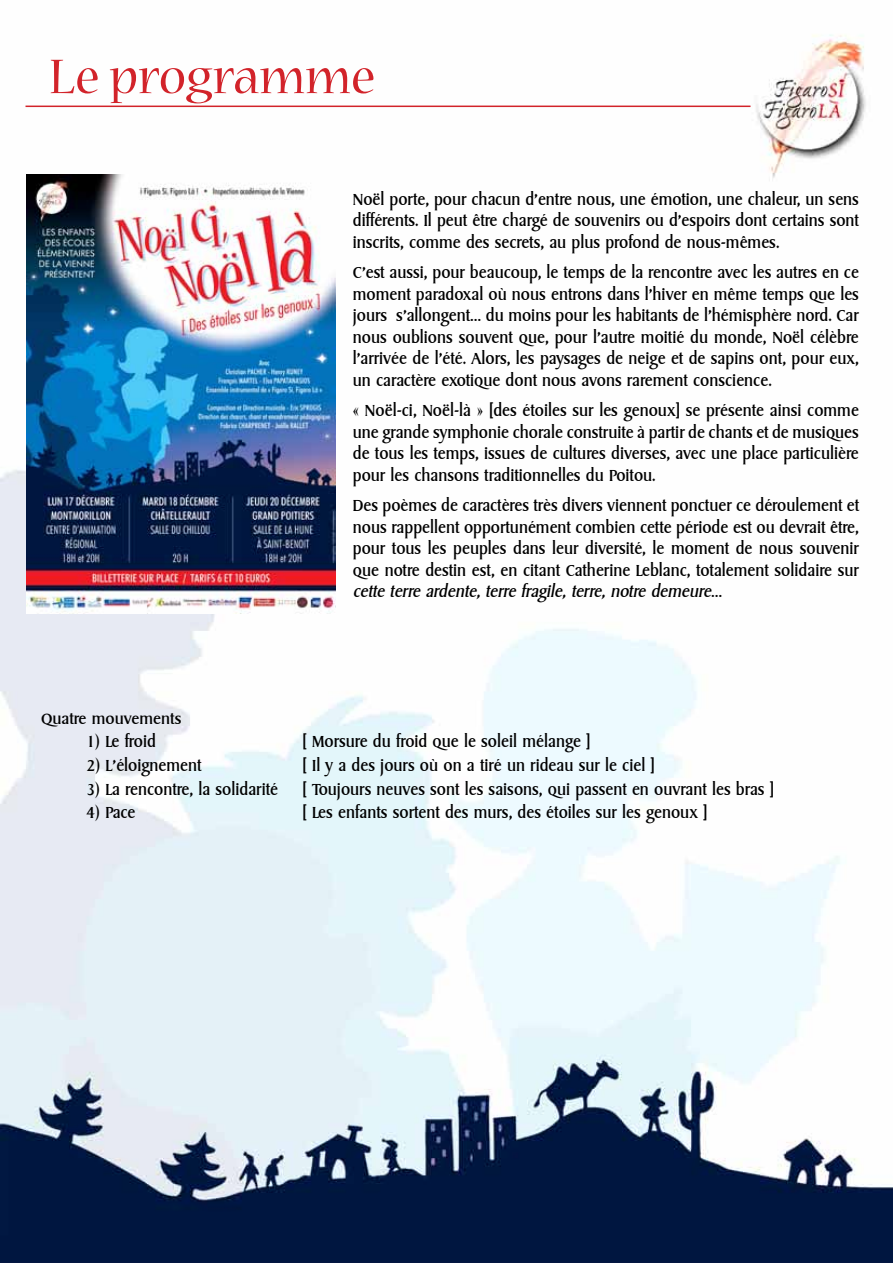
<style>
.page{position:relative;width:893px;height:1263px;background:#fff}
.page>*{position:absolute;margin:0;border:0;box-sizing:border-box;transform-origin:0 0}
.t1{font:54px "Nueva Std";color:#d2232a}
.t2{font:19.05px/21.6px "Opera SF";color:#000;text-align:justify;scale:.94 1}
.t3{font:18px "Opera SF";color:#000}
.s1{font-style:italic}
</style>
<div class="page">
<img style="left:0;top:34px;width:893px;height:1229px">
<hr style="left:26px;top:106px;width:724px;height:1px;background:#d2232a">
<img style="left:27px;top:174px;width:309px;height:440px">
<h1 class="t1" style="left:49px;top:52px;width:328px">Le programme</h1>
<p class="t2" style="left:353px;top:189px;width:540px">Noël porte, pour chacun d’entre nous, une émotion, une chaleur, un sens différents. Il peut être chargé de souvenirs ou d’espoirs dont certains sont inscrits, comme des secrets, au plus profond de nous-mêmes.</p>
<p class="t2" style="left:353px;top:262px;width:540px">C’est aussi, pour beaucoup, le temps de la rencontre avec les autres en ce moment paradoxal où nous entrons dans l’hiver en même temps que les jours s’allongent… du moins pour les habitants de l’hémisphère nord. Car nous oublions souvent que, pour l’autre moitié du monde, Noël célèbre l’arrivée de l’été. Alors, les paysages de neige et de sapins ont, pour eux, un caractère exotique dont nous avons rarement conscience.</p>
<p class="t2" style="left:353px;top:400px;width:540px">« Noël-ci, Noël-là » [des étoiles sur les genoux] se présente ainsi comme une grande symphonie chorale construite à partir de chants et de musiques de tous les temps, issues de cultures diverses, avec une place particulière pour les chansons traditionnelles du Poitou.</p>
<p class="t2" style="left:353px;top:495px;width:540px">Des poèmes de caractères très divers viennent ponctuer ce déroulement et nous rappellent opportunément combien cette période est ou devrait être, pour tous les peuples dans leur diversité, le moment de nous souvenir que notre destin est, en citant Catherine Leblanc, totalement solidaire sur <span class="s1">cette terre ardente, terre fragile, terre, notre demeure</span>…</p>
<p class="t3" style="left:41px;top:709px;width:142px">Quatre mouvements</p>
<p class="t2" style="left:87px;top:731px;width:75px">1) Le froid</p>
<p class="t2" style="left:303px;top:731px;width:308px">[ Morsure du froid que le soleil mélange ]</p>
<p class="t2" style="left:87px;top:755px;width:124px">2) L’éloignement</p>
<p class="t2" style="left:303px;top:755px;width:376px">[ Il y a des jours où on a tiré un rideau sur le ciel ]</p>
<p class="t2" style="left:87px;top:778px;width:205px">3) La rencontre, la solidarité</p>
<p class="t2" style="left:303px;top:778px;width:503px">[ Toujours neuves sont les saisons, qui passent en ouvrant les bras ]</p>
<p class="t2" style="left:87px;top:802px;width:53px">4) Pace</p>
<p class="t2" style="left:303px;top:802px;width:432px">[ Les enfants sortent des murs, des étoiles sur les genoux ]</p>
</div>
